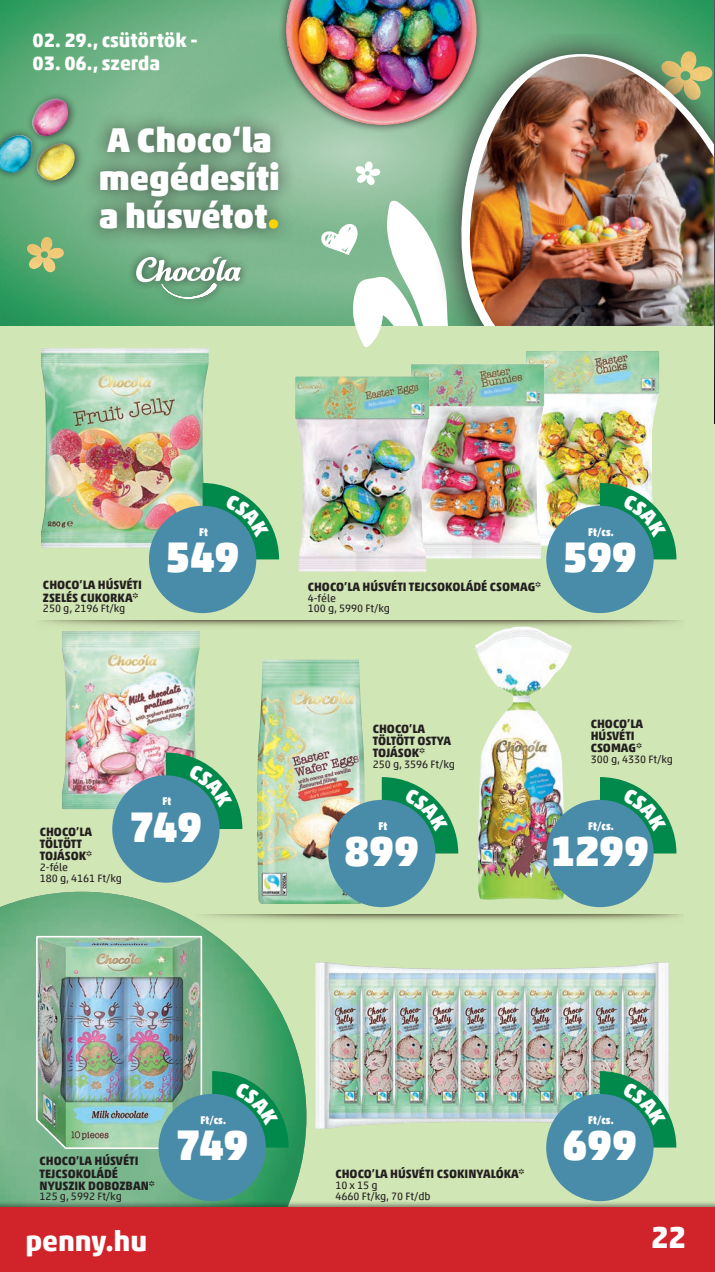
<style>
.page{position:relative;width:715px;height:1272px;background:#fff}
.page>*{position:absolute;margin:0;border:0;box-sizing:border-box;transform-origin:0 0}
.t1{font:900 42.9px "Akko For Penny";letter-spacing:-.015em;color:#fff}
.t2{font:900 34.5px/38.1px "Akko For Penny";color:#fff}
.t3{font:700 30.9px "Akko For Penny";color:#fff}
.t4{font:700 28.65px "Akko For Penny";letter-spacing:-.005em;color:#fff}
.t5{font:700 19.65px "Akko For Penny";color:#fff}
.t6{font:700 12.15px/12.1px "Akko For Penny";color:#231f20}
.t7{font:900 11.25px "Akko For Penny";letter-spacing:.025em;color:#fff;scale:.88 1}
.t8{font:10.8px/10.8px "Akko For Penny";color:#231f20}
.s1{color:#fed304}
</style>
<div class="page">
<hr style="left:714px;top:420px;width:1px;height:851px;background:#fed304">
<img style="left:0;top:0;width:714px;height:326px">
<img style="left:26px;top:237px;width:38px;height:36px">
<svg style="left:0;top:84px;width:92px;height:113px;background:#83a87f"></svg>
<img style="left:0;top:135px;width:32px;height:38px">
<svg style="left:355px;top:161px;width:25px;height:24px"></svg>
<div style="left:127px;top:248px;width:122px;height:60px;background:#231f20;opacity:.75"></div>
<svg style="left:136px;top:256px;width:105px;height:42px"></svg>
<div style="left:82px;top:109px;width:214px;height:137px;background:#231f20;opacity:.75"></div>
<div style="left:278px;top:0;width:206px;height:133px;background:#231f20;opacity:.75"></div>
<img style="left:286px;top:0;width:190px;height:125px">
<div style="left:0;top:326px;width:714px;height:945px;background:#d1e6b5"></div>
<svg style="left:320px;top:200px;width:116px;height:147px"></svg>
<svg style="left:436px;top:35px;width:278px;height:291px;background:#9aa793"></svg>
<svg style="left:444px;top:39px;width:270px;height:287px;background:#7c9b7d"></svg>
<img style="left:458px;top:57px;width:256px;height:269px">
<img style="left:0;top:891px;width:306px;height:309px">
<img style="left:714px;top:1px;width:1px;height:422px">
<svg style="left:40px;top:620px;width:641px;height:7px"></svg>
<svg style="left:191px;top:914px;width:491px;height:12px"></svg>
<img style="left:41px;top:347px;width:168px;height:201px">
<img style="left:256px;top:659px;width:108px;height:244px">
<img style="left:35px;top:935px;width:168px;height:215px">
<img style="left:474px;top:626px;width:98px;height:273px">
<img style="left:315px;top:962px;width:354px;height:166px">
<img style="left:526px;top:351px;width:132px;height:195px">
<img style="left:410px;top:364px;width:133px;height:195px">
<img style="left:295px;top:376px;width:133px;height:196px">
<img style="left:62px;top:631px;width:138px;height:178px">
<div style="left:328px;top:799px;width:107px;height:108px;background:#498ca9;border-radius:50%"></div>
<div style="left:158px;top:1093px;width:108px;height:108px;background:#498ca9;border-radius:50%"></div>
<div style="left:149px;top:506px;width:107px;height:107px;background:#498ca9;border-radius:50%"></div>
<div style="left:546px;top:506px;width:107px;height:107px;background:#498ca9;border-radius:50%"></div>
<div style="left:546px;top:1093px;width:107px;height:108px;background:#498ca9;border-radius:50%"></div>
<div style="left:546px;top:799px;width:107px;height:108px;background:#498ca9;border-radius:50%"></div>
<div style="left:112px;top:775px;width:107px;height:107px;background:#498ca9;border-radius:50%"></div>
<div style="left:0;top:1200px;width:714px;height:71px;background:#231f20;opacity:.5"></div>
<div style="left:0;top:1207px;width:714px;height:64px;background:#d1232a"></div>
<svg style="left:381px;top:777px;width:77px;height:76px"></svg>
<svg style="left:212px;top:1071px;width:76px;height:76px"></svg>
<svg style="left:202px;top:483px;width:77px;height:76px"></svg>
<svg style="left:599px;top:483px;width:77px;height:76px"></svg>
<svg style="left:599px;top:1071px;width:77px;height:76px"></svg>
<svg style="left:599px;top:777px;width:77px;height:76px"></svg>
<svg style="left:166px;top:752px;width:76px;height:77px"></svg>
<h3 class="t5" style="left:33px;top:28px;width:167px">02. 29., csütörtök -</h3>
<h3 class="t5" style="left:33px;top:51px;width:129px">03. 06., szerda</h3>
<h2 class="t2" style="left:99px;top:121px;width:183px">A Choco‘la megédesíti a húsvétot<span class="s1">.</span></h2>
<p class="t7" style="left:199px;top:525px;width:12px">Ft</p>
<p class="t6" style="left:43px;top:579px;width:100px">CHOCO’LA HÚSVÉTI<br>ZSELÉS CUKORKA*</p>
<p class="t8" style="left:43px;top:603px;width:84px">250 g, 2196 Ft/kg</p>
<h1 class="t1" style="left:165px;top:531px;width:76px">549</h1>
<p class="t7" style="left:162px;top:794px;width:12px">Ft</p>
<p class="t6" style="left:40px;top:825px;width:54px">CHOCO’LA<br>TÖLTÖTT<br>TOJÁSOK*</p>
<p class="t8" style="left:40px;top:862px;width:84px">2-féle<br>180 g, 4161 Ft/kg</p>
<h1 class="t1" style="left:130px;top:800px;width:74px">749</h1>
<p class="t6" style="left:307px;top:580px;width:235px">CHOCO’LA HÚSVÉTI TEJCSOKOLÁDÉ CSOMAG*</p>
<p class="t8" style="left:307px;top:592px;width:84px">4-féle<br>100 g, 5990 Ft/kg</p>
<p class="t7" style="left:588px;top:525px;width:31px">Ft/cs.</p>
<h1 class="t1" style="left:562px;top:531px;width:76px">599</h1>
<p class="t6" style="left:372px;top:722px;width:80px">CHOCO’LA<br>TÖLTÖTT OSTYA<br>TOJÁSOK*</p>
<p class="t8" style="left:372px;top:759px;width:84px">250 g, 3596 Ft/kg</p>
<p class="t6" style="left:590px;top:717px;width:54px">CHOCO’LA<br>HÚSVÉTI<br>CSOMAG*</p>
<p class="t8" style="left:590px;top:754px;width:84px">300 g, 4330 Ft/kg</p>
<p class="t7" style="left:378px;top:819px;width:12px">Ft</p>
<p class="t7" style="left:588px;top:819px;width:31px">Ft/cs.</p>
<h1 class="t1" style="left:344px;top:825px;width:76px">899</h1>
<h1 class="t1" style="left:550px;top:825px;width:100px">1299</h1>
<p class="t6" style="left:40px;top:1154px;width:117px">CHOCO’LA HÚSVÉTI<br>TEJCSOKOLÁDÉ<br>NYUSZIK DOBOZBAN*</p>
<p class="t8" style="left:40px;top:1191px;width:84px">125 g, 5992 Ft/kg</p>
<p class="t7" style="left:200px;top:1113px;width:31px">Ft/cs.</p>
<h1 class="t1" style="left:176px;top:1118px;width:74px">749</h1>
<p class="t6" style="left:335px;top:1167px;width:191px">CHOCO’LA HÚSVÉTI CSOKINYALÓKA*</p>
<p class="t8" style="left:335px;top:1179px;width:97px">10 x 15 g<br>4660 Ft/kg, 70 Ft/db</p>
<p class="t7" style="left:588px;top:1113px;width:31px">Ft/cs.</p>
<h1 class="t1" style="left:562px;top:1118px;width:76px">699</h1>
<h3 class="t4" style="left:26px;top:1223px;width:123px">penny.hu</h3>
<h3 class="t3" style="left:650px;top:1218px;width:37px">22</h3>
</div>
